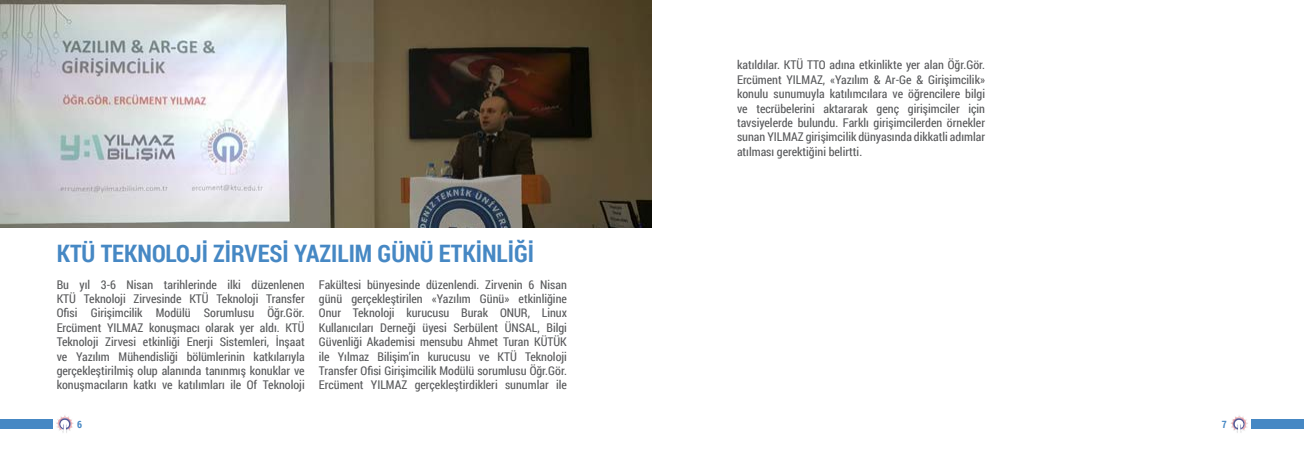
<style>
.page{position:relative;width:1304px;height:454px;background:#fff}
.page>*{position:absolute;margin:0;border:0;box-sizing:border-box;transform-origin:0 0}
.t1{font:700 24px "Roboto Condensed";color:#4688c4}
.t2{font:12px/14.4px "Roboto Condensed";color:#58595b;text-align:justify}
.t3{font:700 10px "Roboto Condensed";color:#4688c4}
</style>
<div class="page">
<div style="left:0;top:419px;width:52px;height:10px;background:#4688c4"></div>
<div style="left:1252px;top:419px;width:52px;height:10px;background:#4688c4"></div>
<svg style="left:1231px;top:415px;width:17px;height:18px"></svg>
<svg style="left:56px;top:415px;width:18px;height:18px"></svg>
<img style="left:0;top:0;width:652px;height:227px">
<h1 class="t1" style="left:57px;top:236px;width:479px">KTÜ TEKNOLOJİ ZİRVESİ YAZILIM GÜNÜ ETKİNLİĞİ</h1>
<p class="t2" style="left:57px;top:276px;width:250px">Bu yıl 3-6 Nisan tarihlerinde ilki düzenlenen KTÜ Teknoloji Zirvesinde KTÜ Teknoloji Transfer Ofisi Girişimcilik Modülü Sorumlusu Öğr.Gör.<br>Ercüment YILMAZ konuşmacı olarak yer aldı. KTÜ Teknoloji Zirvesi etkinliği Enerji Sistemleri, İnşaat ve Yazılım Mühendisliği bölümlerinin katkılarıyla gerçekleştirilmiş olup alanında tanınmış konuklar ve konuşmacıların katkı ve katılımları ile Of Teknoloji</p>
<p class="t2" style="left:319px;top:276px;width:250px">Fakültesi bünyesinde düzenlendi. Zirvenin 6 Nisan günü gerçekleştirilen «Yazılım Günü» etkinliğine Onur Teknoloji kurucusu Burak ONUR, Linux Kullanıcıları Derneği üyesi Serbülent ÜNSAL, Bilgi Güvenliği Akademisi mensubu Ahmet Turan KÜTÜK ile Yılmaz Bilişim’in kurucusu ve KTÜ Teknoloji Transfer Ofisi Girişimcilik Modülü sorumlusu Öğr.Gör.<br>Ercüment YILMAZ gerçekleştirdikleri sunumlar ile</p>
<p class="t2" style="left:737px;top:57px;width:250px">katıldılar. KTÜ TTO adına etkinlikte yer alan Öğr.Gör.<br>Ercüment YILMAZ, «Yazılım &amp; Ar-Ge &amp; Girişimcilik» konulu sunumuyla katılımcılara ve öğrencilere bilgi ve tecrübelerini aktararak genç girişimciler için tavsiyelerde bulundu. Farklı girişimcilerden örnekler sunan YILMAZ girişimcilik dünyasında dikkatli adımlar atılması gerektiğini belirtti.</p>
<p class="t3" style="left:77px;top:417px;width:6px">6</p>
<p class="t3" style="left:1222px;top:417px;width:6px">7</p>
</div>
